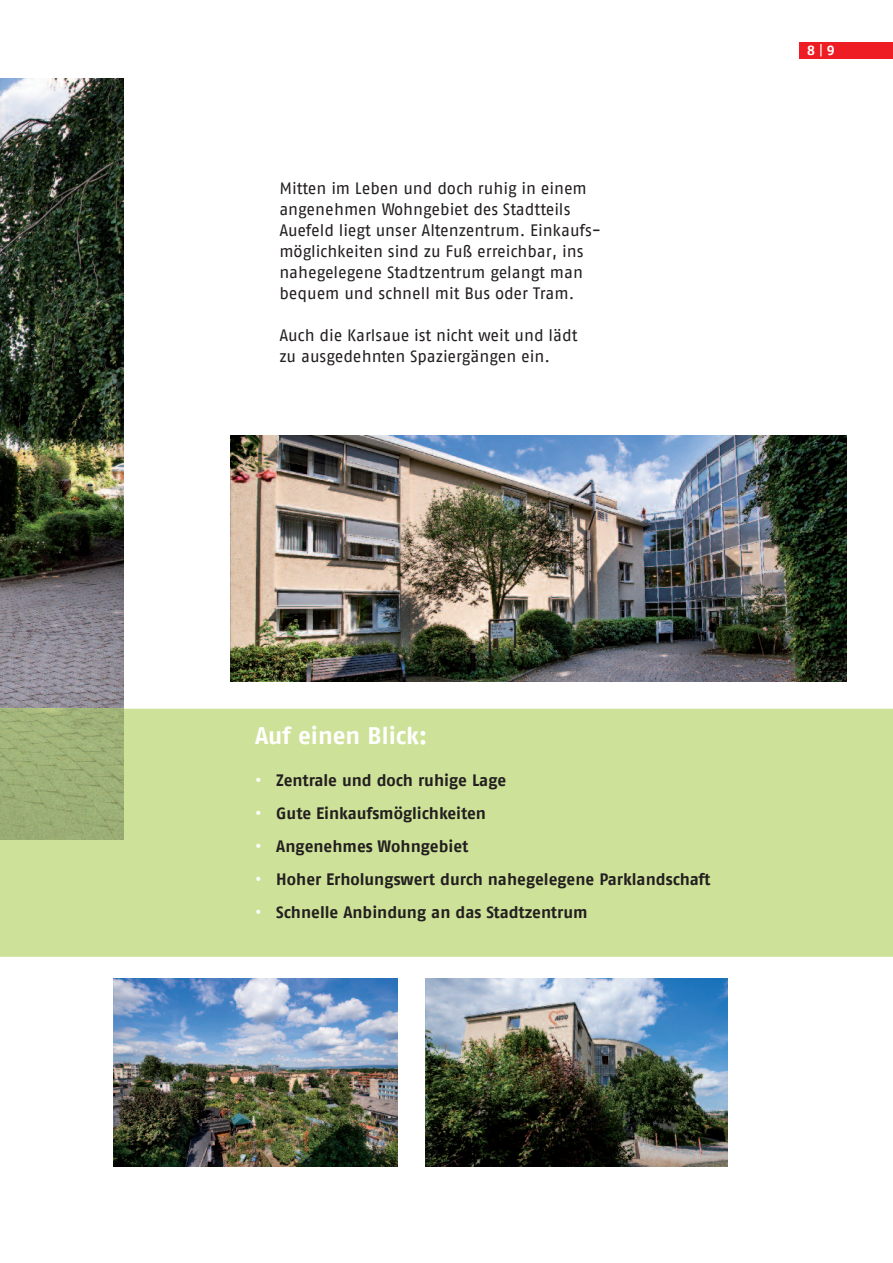
<style>
.page{position:relative;width:893px;height:1263px;background:#fff}
.page>*{position:absolute;margin:0;border:0;box-sizing:border-box;transform-origin:0 0}
.t1{font:700 24px "AWO Fago Office";color:#fff}
.t2{font:16.5px/21px "AWO Fago Office";color:#231f20}
.t3{font:700 16.5px "AWO Fago Office";color:#231f20}
.t4{font:700 13.5px "AWO Fago Office";color:#fff}
.s1{font-weight:400}
.s2{color:#fff}
</style>
<div class="page">
<img style="left:231px;top:436px;width:615px;height:245px">
<img style="left:0;top:79px;width:123px;height:630px">
<div style="left:0;top:709px;width:893px;height:248px;background:#cde298"></div>
<img style="left:0;top:709px;width:123px;height:130px">
<div style="left:800px;top:43px;width:93px;height:16px;background:#ee1d23"></div>
<img style="left:114px;top:978px;width:283px;height:188px">
<img style="left:425px;top:978px;width:303px;height:188px">
<p class="t2" style="left:279px;top:177px;width:323px">Mitten im Leben und doch ruhig in einem angenehmen Wohngebiet des Stadtteils Auefeld liegt unser Altenzentrum. Einkaufs&shy;möglichkeiten sind zu Fuß erreichbar, ins nahegelegene Stadtzentrum gelangt man bequem und schnell mit Bus oder Tram.</p>
<p class="t2" style="left:279px;top:324px;width:300px">Auch die Karlsaue ist nicht weit und lädt zu ausgedehnten Spaziergängen ein.</p>
<p class="t4" style="left:807px;top:44px;width:29px">8<span class="s1">|</span>9</p>
<h1 class="t1" style="left:255px;top:725px;width:174px">Auf einen Blick:</h1>
<p class="t3" style="left:255px;top:773px;width:253px"><span class="s2">•</span> Zentrale und doch ruhige Lage</p>
<p class="t3" style="left:255px;top:806px;width:233px"><span class="s2">•</span> Gute Einkaufsmöglichkeiten</p>
<p class="t3" style="left:255px;top:839px;width:215px"><span class="s2">•</span> Angenehmes Wohngebiet</p>
<p class="t3" style="left:255px;top:872px;width:457px"><span class="s2">•</span> Hoher Erholungswert durch nahegelegene Parklandschaft</p>
<p class="t3" style="left:255px;top:905px;width:334px"><span class="s2">•</span> Schnelle Anbindung an das Stadtzentrum</p>
</div>
